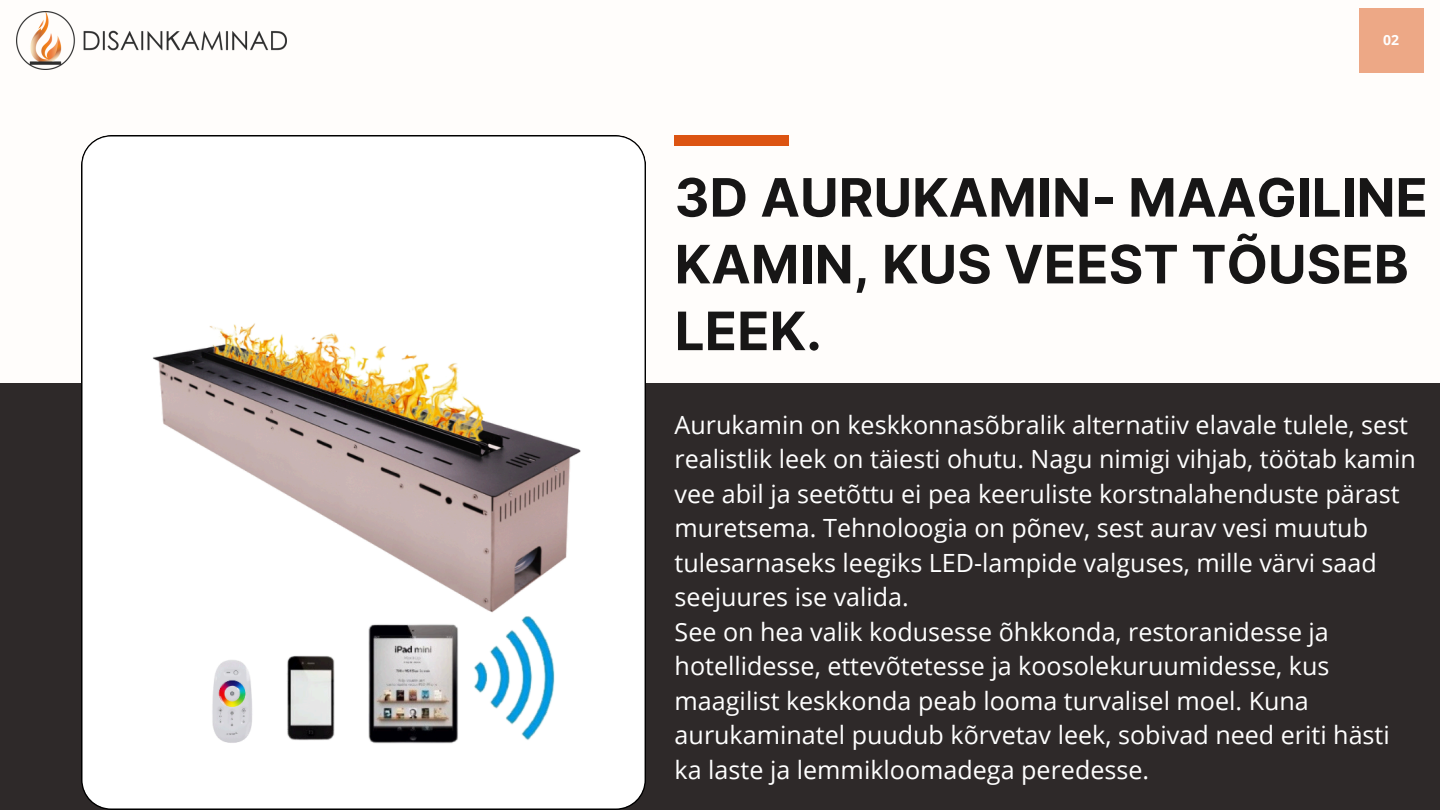
<style>
.page{position:relative;width:1440px;height:810px;background:#fffdfb}
.page>*{position:absolute;margin:0;border:0;box-sizing:border-box;transform-origin:0 0}
.t1{font:700 53px/66.8px "Inter";color:#171616}
.t2{font:25.1px/34.5px "Open Sans";color:#fff}
.t3{font:700 14px "Open Sans";color:#fff}
</style>
<div class="page">
<div style="left:0;top:383px;width:1440px;height:427px;background:#2e2929"></div>
<svg style="left:81px;top:135px;width:565px;height:675px"></svg>
<div style="left:1359px;top:8px;width:65px;height:65px;background:#eda886"></div>
<div style="left:674px;top:135px;width:115px;height:10px;background:#dc5412"></div>
<img style="left:17px;top:11px;width:270px;height:59px">
<p class="t3" style="left:1383px;top:30px;width:17px">02</p>
<h1 class="t1" style="left:675px;top:164px;width:755px">3D AURUKAMIN- MAAGILINE<br>KAMIN, KUS VEEST TÕUSEB<br>LEEK.</h1>
<p class="t2" style="left:675px;top:407px;width:743px">Aurukamin on keskkonnasõbralik alternatiiv elavale tulele, sest realistlik leek on täiesti ohutu. Nagu nimigi vihjab, töötab kamin vee abil ja seetõttu ei pea keeruliste korstnalahenduste pärast muretsema. Tehnoloogia on põnev, sest aurav vesi muutub tulesarnaseks leegiks LED-lampide valguses, mille värvi saad seejuures ise valida.</p>
<p class="t2" style="left:675px;top:614px;width:717px">See on hea valik kodusesse õhkkonda, restoranidesse ja hotellidesse, ettevõtetesse ja koosolekuruumidesse, kus maagilist keskkonda peab looma turvalisel moel. Kuna aurukaminatel puudub kõrvetav leek, sobivad need eriti hästi ka laste ja lemmikloomadega peredesse.</p>
</div>
